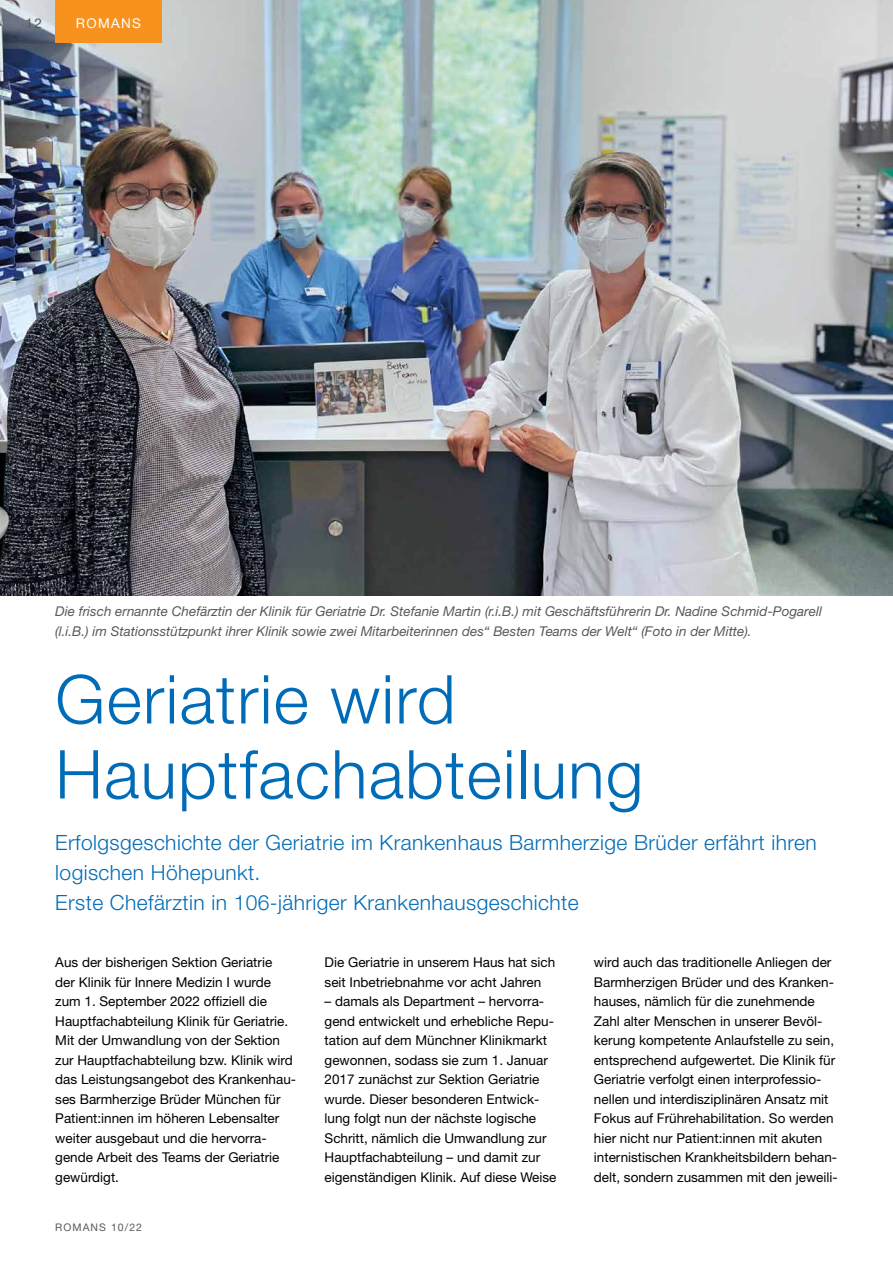
<style>
.page{position:relative;width:893px;height:1263px;background:#fff}
.page>*{position:absolute;margin:0;border:0;box-sizing:border-box;transform-origin:0 0}
.t1{font:300 67.5px/75px "Helvetica Neue LT Std";letter-spacing:.02em;color:#006cb7}
.t2{font:300 21px/30px "Helvetica Neue LT Std";letter-spacing:.02em;color:#006cb7}
.t3{font:13.5px/19.5px "Helvetica Neue LT Std";color:#000}
.t4{font:italic 13.5px/19.5px "Helvetica Neue LT Std";color:#58595b}
.t5{font:13.5px "Helvetica Neue";letter-spacing:.1em;color:#fff}
.t6{font:13.5px "Helvetica Neue";color:#58595b}
.t7{font:10.5px "Helvetica Neue";letter-spacing:.1em;color:#58595b}
</style>
<div class="page">
<img style="left:0;top:0;width:893px;height:595px">
<div style="left:55px;top:0;width:107px;height:43px;background:#f7921e"></div>
<p class="t6" style="left:26px;top:15px;width:18px">12</p>
<p class="t5" style="left:76px;top:15px;width:67px">ROMANS</p>
<p class="t4" style="left:55px;top:601px;width:768px">Die frisch ernannte Chefärztin der Klinik für Geriatrie Dr. Stefanie Martin (r.i.B.) mit Geschäftsführerin Dr. Nadine Schmid-Pogarell (l.i.B.) im Stationsstützpunkt ihrer Klinik sowie zwei Mitarbeiterinnen des“ Besten Teams der Welt“ (Foto in der Mitte).</p>
<h1 class="t1" style="left:55px;top:660px;width:590px">Geriatrie wird<br>Hauptfachabteilung</h1>
<h2 class="t2" style="left:55px;top:827px;width:763px">Erfolgsgeschichte der Geriatrie im Krankenhaus Barmherzige Brüder erfährt ihren logischen Höhepunkt.<br>Erste Chefärztin in 106-jähriger Krankenhausgeschichte</h2>
<p class="t3" style="left:55px;top:952px;width:242px">Aus der bisherigen Sektion Geriatrie<br>der Klinik für Innere Medizin I wurde zum 1. September 2022 offiziell die Hauptfachabteilung Klinik für Geriatrie.<br>Mit der Umwandlung von der Sektion zur Hauptfachabteilung bzw. Klinik wird das Leistungsangebot des Krankenhau&shy;ses Barmherzige Brüder München für Patient:innen im höheren Lebensalter weiter ausgebaut und die hervorra&shy;gende Arbeit des Teams der Geriatrie gewürdigt.</p>
<p class="t3" style="left:325px;top:952px;width:232px">Die Geriatrie in unserem Haus hat sich seit Inbetriebnahme vor acht Jahren</p>
<p class="t3" style="left:325px;top:991px;width:233px">– damals als Department – hervorra&shy;gend entwickelt und erhebliche Repu&shy;tation auf dem Münchner Klinikmarkt gewonnen, sodass sie zum 1. Januar 2017 zunächst zur Sektion Geriatrie wurde. Dieser besonderen Entwick&shy;lung folgt nun der nächste logische Schritt, nämlich die Umwandlung zur Hauptfachabteilung – und damit zur eigenständigen Klinik. Auf diese Weise</p>
<p class="t7" style="left:55px;top:1221px;width:88px">ROMANS 10/22</p>
<p class="t3" style="left:594px;top:952px;width:245px">wird auch das traditionelle Anliegen der Barmherzigen Brüder und des Kranken&shy;hauses, nämlich für die zunehmende Zahl alter Menschen in unserer Bevöl&shy;kerung kompetente Anlaufstelle zu sein, entsprechend aufgewertet. Die Klinik für Geriatrie verfolgt einen interprofessio&shy;nellen und interdisziplinären Ansatz mit Fokus auf Frührehabilitation. So werden hier nicht nur Patient:innen mit akuten internistischen Krankheitsbildern behan&shy;delt, sondern zusammen mit den jeweili-</p>
</div>
